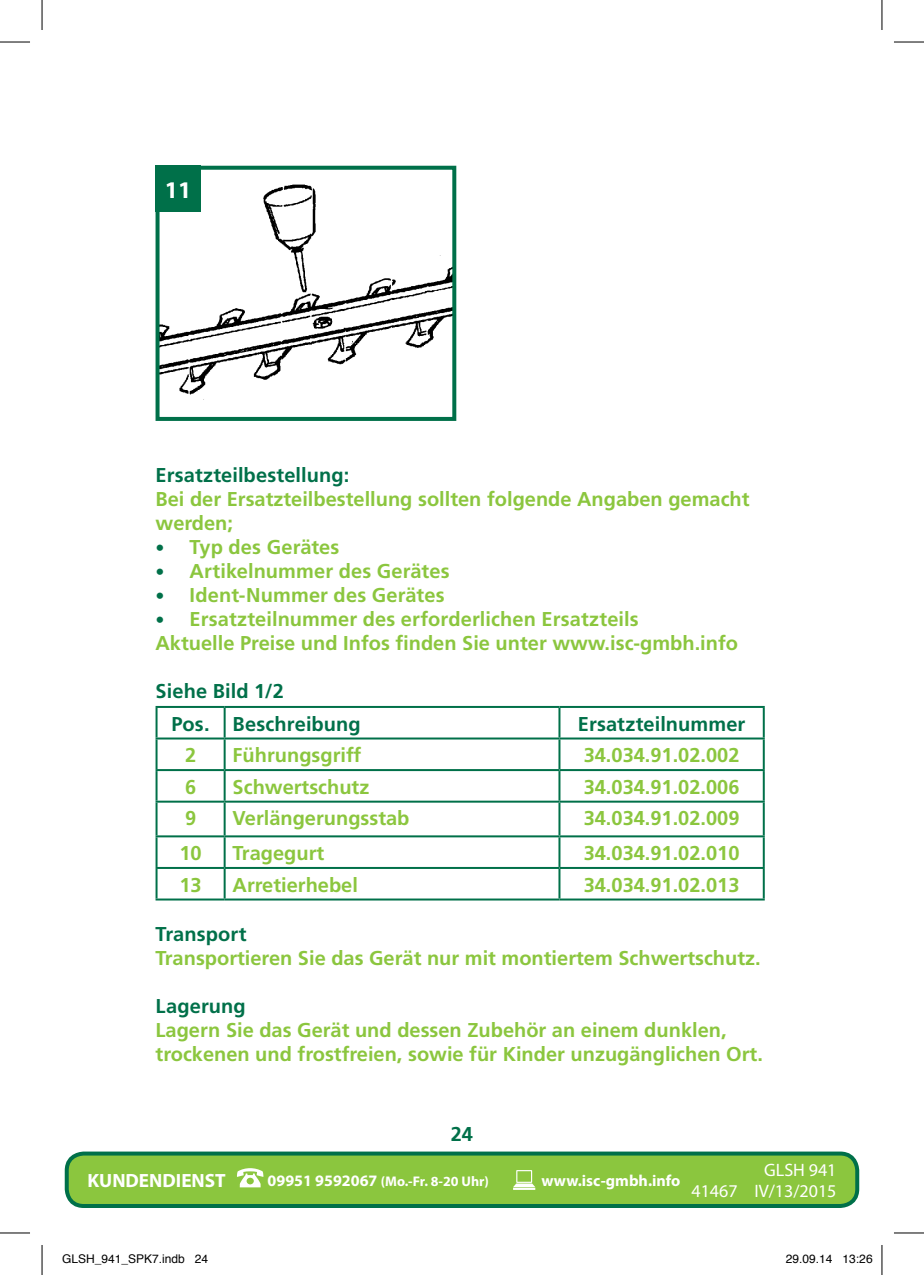
<style>
.page{position:relative;width:924px;height:1275px;background:#fff}
.page>*{position:absolute;margin:0;border:0;box-sizing:border-box;transform-origin:0 0}
.t1{font:700 24px "Myriad Pro";color:#fff}
.t2{font:700 20px/24px "Frutiger";color:#8bc63e}
.t3{font:700 20px/32.6px "Frutiger";letter-spacing:.005em;color:#007049}
.t4{font:700 19.2px "Myriad Pro";color:#fff}
.t5{font:18px/21.6px "Myriad Pro";color:#fff;text-align:right}
.t6{font:700 16px "Myriad Pro";color:#fff}
.t7{font:700 14px "Myriad Pro";color:#fff}
.t8{font:12px "Helvetica";color:#000}
.s1{font-size:18px;color:#007049}
.s2{font-size:16px}
</style>
<div class="page">
<div style="left:67px;top:1153px;width:789px;height:53px;background:#8bc63e;border-radius:17px"></div>
<div style="left:65px;top:1151px;width:793px;height:57px;border:4px solid #007049;border-radius:17px"></div>
<svg style="left:513px;top:1170px;width:22px;height:20px"></svg>
<svg style="left:237px;top:1168px;width:26px;height:19px"></svg>
<img style="left:160px;top:184px;width:291px;height:216px">
<div style="left:155px;top:166px;width:301px;height:255px;border:4px solid #007049"></div>
<div style="left:155px;top:166px;width:46px;height:46px;background:#007049"></div>
<hr style="left:155px;top:706px;width:69px;height:2px;background:#007049">
<hr style="left:155px;top:708px;width:2px;height:29px;background:#007049">
<hr style="left:224px;top:706px;width:335px;height:2px;background:#007049">
<hr style="left:223px;top:708px;width:2px;height:29px;background:#007049">
<hr style="left:559px;top:706px;width:205px;height:2px;background:#007049">
<hr style="left:558px;top:708px;width:2px;height:29px;background:#007049">
<hr style="left:762px;top:708px;width:2px;height:29px;background:#007049">
<hr style="left:155px;top:737px;width:69px;height:2px;background:#007049">
<hr style="left:155px;top:739px;width:2px;height:30px;background:#007049">
<hr style="left:224px;top:737px;width:335px;height:2px;background:#007049">
<hr style="left:223px;top:739px;width:2px;height:30px;background:#007049">
<hr style="left:559px;top:737px;width:205px;height:2px;background:#007049">
<hr style="left:558px;top:739px;width:2px;height:30px;background:#007049">
<hr style="left:762px;top:739px;width:2px;height:30px;background:#007049">
<hr style="left:155px;top:769px;width:69px;height:2px;background:#007049">
<hr style="left:155px;top:771px;width:2px;height:29px;background:#007049">
<hr style="left:224px;top:769px;width:335px;height:2px;background:#007049">
<hr style="left:223px;top:771px;width:2px;height:29px;background:#007049">
<hr style="left:559px;top:769px;width:205px;height:2px;background:#007049">
<hr style="left:558px;top:771px;width:2px;height:29px;background:#007049">
<hr style="left:762px;top:771px;width:2px;height:29px;background:#007049">
<hr style="left:155px;top:800px;width:69px;height:2px;background:#007049">
<hr style="left:155px;top:802px;width:2px;height:33px;background:#007049">
<hr style="left:224px;top:800px;width:335px;height:2px;background:#007049">
<hr style="left:223px;top:802px;width:2px;height:33px;background:#007049">
<hr style="left:559px;top:800px;width:205px;height:2px;background:#007049">
<hr style="left:558px;top:802px;width:2px;height:33px;background:#007049">
<hr style="left:762px;top:802px;width:2px;height:33px;background:#007049">
<hr style="left:155px;top:835px;width:69px;height:2px;background:#007049">
<hr style="left:155px;top:837px;width:2px;height:30px;background:#007049">
<hr style="left:224px;top:835px;width:335px;height:2px;background:#007049">
<hr style="left:223px;top:837px;width:2px;height:30px;background:#007049">
<hr style="left:559px;top:835px;width:205px;height:2px;background:#007049">
<hr style="left:558px;top:837px;width:2px;height:30px;background:#007049">
<hr style="left:762px;top:837px;width:2px;height:30px;background:#007049">
<hr style="left:155px;top:867px;width:69px;height:2px;background:#007049">
<hr style="left:155px;top:869px;width:2px;height:29px;background:#007049">
<hr style="left:224px;top:867px;width:335px;height:2px;background:#007049">
<hr style="left:223px;top:869px;width:2px;height:29px;background:#007049">
<hr style="left:559px;top:867px;width:205px;height:2px;background:#007049">
<hr style="left:558px;top:869px;width:2px;height:29px;background:#007049">
<hr style="left:762px;top:869px;width:2px;height:29px;background:#007049">
<hr style="left:155px;top:898px;width:69px;height:2px;background:#007049">
<hr style="left:224px;top:898px;width:335px;height:2px;background:#007049">
<hr style="left:559px;top:898px;width:205px;height:2px;background:#007049">
<hr style="left:0;top:42px;width:30px;height:1px;background:#000">
<hr style="left:893px;top:42px;width:30px;height:1px;background:#000">
<hr style="left:0;top:1232px;width:30px;height:1px;background:#000">
<hr style="left:893px;top:1232px;width:30px;height:1px;background:#000">
<hr style="left:42px;top:0;width:1px;height:30px;background:#000">
<hr style="left:42px;top:1245px;width:1px;height:30px;background:#000">
<hr style="left:881px;top:0;width:1px;height:30px;background:#000">
<hr style="left:881px;top:1245px;width:1px;height:30px;background:#000">
<p class="t1" style="left:165px;top:174px;width:28px">11</p>
<p class="t3" style="left:155px;top:458px;width:195px">Ersatzteilbestellung:</p>
<p class="t2" style="left:155px;top:487px;width:595px">Bei der Ersatzteilbestellung sollten folgende Angaben gemacht werden;</p>
<p class="t2" style="left:155px;top:535px;width:185px"><span class="s1">•</span> Typ des Gerätes</p>
<p class="t2" style="left:155px;top:559px;width:295px"><span class="s1">•</span> Artikelnummer des Gerätes</p>
<p class="t2" style="left:155px;top:583px;width:290px"><span class="s1">•</span> Ident-Nummer des Gerätes</p>
<p class="t2" style="left:155px;top:607px;width:583px"><span class="s1">•</span> Ersatzteilnummer des erforderlichen Ersatzteils<br>Aktuelle Preise und Infos finden Sie unter www.isc-gmbh.info</p>
<p class="t3" style="left:171px;top:674px;width:191px;text-indent:-16px">Siehe Bild 1/2<br>Pos. Beschreibung</p>
<p class="t3" style="left:577px;top:707px;width:169px">Ersatzteilnummer</p>
<p class="t2" style="left:185px;top:743px;width:13px">2</p>
<p class="t2" style="left:232px;top:743px;width:130px">Führungsgriff</p>
<p class="t2" style="left:583px;top:743px;width:157px">34.034.91.02.002</p>
<p class="t2" style="left:185px;top:774px;width:13px">6</p>
<p class="t2" style="left:232px;top:774px;width:138px">Schwertschutz</p>
<p class="t2" style="left:583px;top:774px;width:157px">34.034.91.02.006</p>
<p class="t2" style="left:185px;top:806px;width:13px">9</p>
<p class="t2" style="left:232px;top:806px;width:178px">Verlängerungsstab</p>
<p class="t2" style="left:583px;top:806px;width:157px">34.034.91.02.009</p>
<p class="t2" style="left:179px;top:841px;width:24px">10</p>
<p class="t2" style="left:232px;top:841px;width:93px">Tragegurt</p>
<p class="t2" style="left:583px;top:841px;width:157px">34.034.91.02.010</p>
<p class="t2" style="left:179px;top:872px;width:24px">13</p>
<p class="t2" style="left:232px;top:872px;width:127px">Arretierhebel</p>
<p class="t2" style="left:583px;top:872px;width:157px">34.034.91.02.013</p>
<p class="t3" style="left:155px;top:917px;width:93px">Transport</p>
<p class="t2" style="left:155px;top:945px;width:606px">Transportieren Sie das Gerät nur mit montiertem Schwertschutz.</p>
<p class="t3" style="left:155px;top:989px;width:92px">Lagerung</p>
<p class="t2" style="left:155px;top:1017px;width:608px">Lagern Sie das Gerät und dessen Zubehör an einem dunklen, trockenen und frostfreien, sowie für Kinder unzugänglichen Ort.</p>
<p class="t3" style="left:450px;top:1117px;width:24px">24</p>
<p class="t4" style="left:87px;top:1167px;width:140px">KUNDENDIENST</p>
<p class="t7" style="left:267px;top:1172px;width:223px"><span class="s2">09951 9592067</span> (Mo.-Fr. 8-20 Uhr)</p>
<p class="t6" style="left:541px;top:1170px;width:140px">www.isc-gmbh.info</p>
<p class="t5" style="left:691px;top:1158px;width:146px">GLSH 941<br>41467 IV/13/2015</p>
<p class="t8" style="left:62px;top:1249px;width:148px">GLSH_941_SPK7.indb 24</p>
<p class="t8" style="left:785px;top:1249px;width:88px">29.09.14 13:26</p>
</div>
